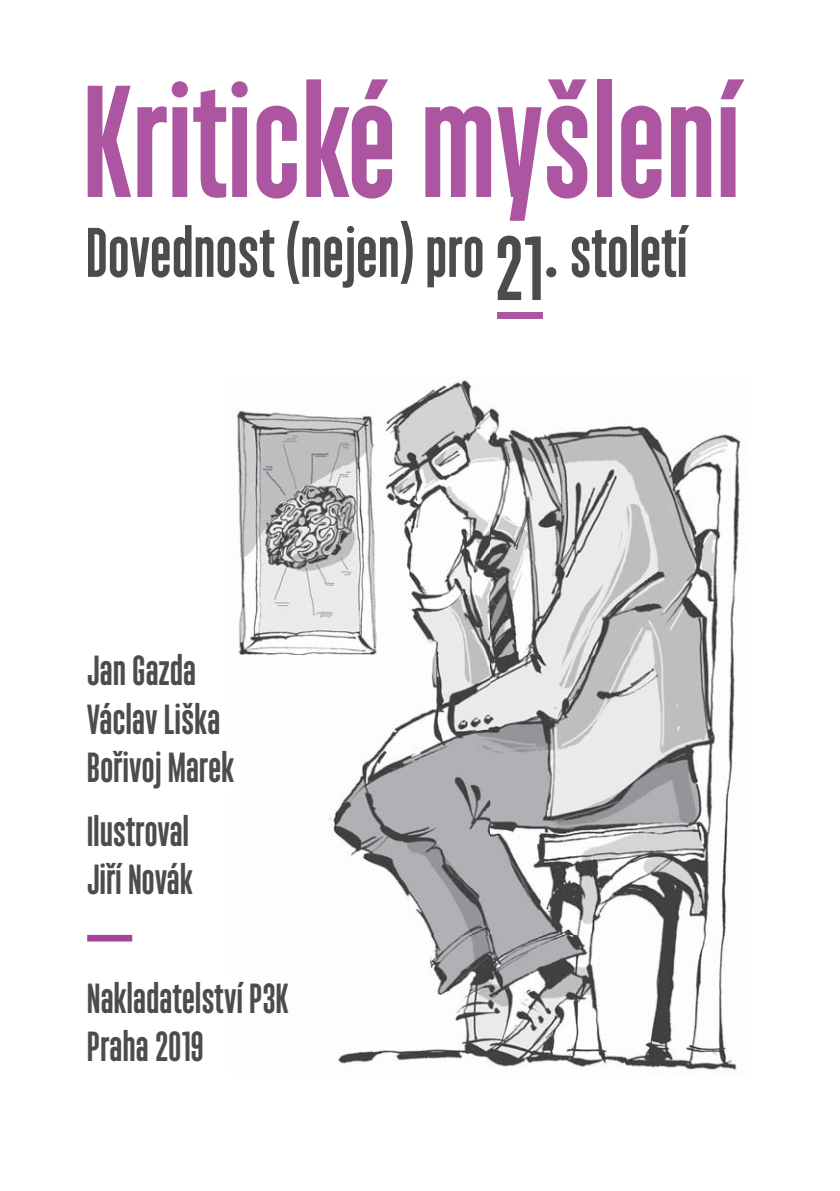
<style>
.page{position:relative;width:840px;height:1191px;background:#fff}
.page>*{position:absolute;margin:0;border:0;box-sizing:border-box;transform-origin:0 0}
.t1{font:600 158.8px "Monopol";letter-spacing:.01em;color:#ac56a1}
.t2{font:600 70px "Monopol";letter-spacing:.01em;color:#4c4c4e}
.t3{font:600 42px/48px "Monopol";letter-spacing:.01em;color:#4c4c4e}
.s1{font-size:90.8px}
</style>
<div class="page">
<img style="left:236px;top:380px;width:505px;height:694px">
<div style="left:497px;top:312px;width:45px;height:7px;background:#ac56a1"></div>
<div style="left:87px;top:935px;width:45px;height:6px;background:#a54499"></div>
<img style="left:236px;top:981px;width:52px;height:32px">
<h1 class="t1" style="left:84px;top:84px;width:657px">Kritické myšlení</h1>
<h2 class="t2" style="left:86px;top:227px;width:602px">Dovednost (nejen) pro <span class="s1">21.</span> století</h2>
<p class="t3" style="left:87px;top:651px;width:148px">Jan Gazda<br>Václav Liška<br>Bořivoj Marek</p>
<p class="t3" style="left:87px;top:811px;width:107px">Ilustroval<br>Jiří Novák</p>
<p class="t3" style="left:87px;top:978px;width:203px">Nakladatelství P3K<br>Praha 2019</p>
</div>
